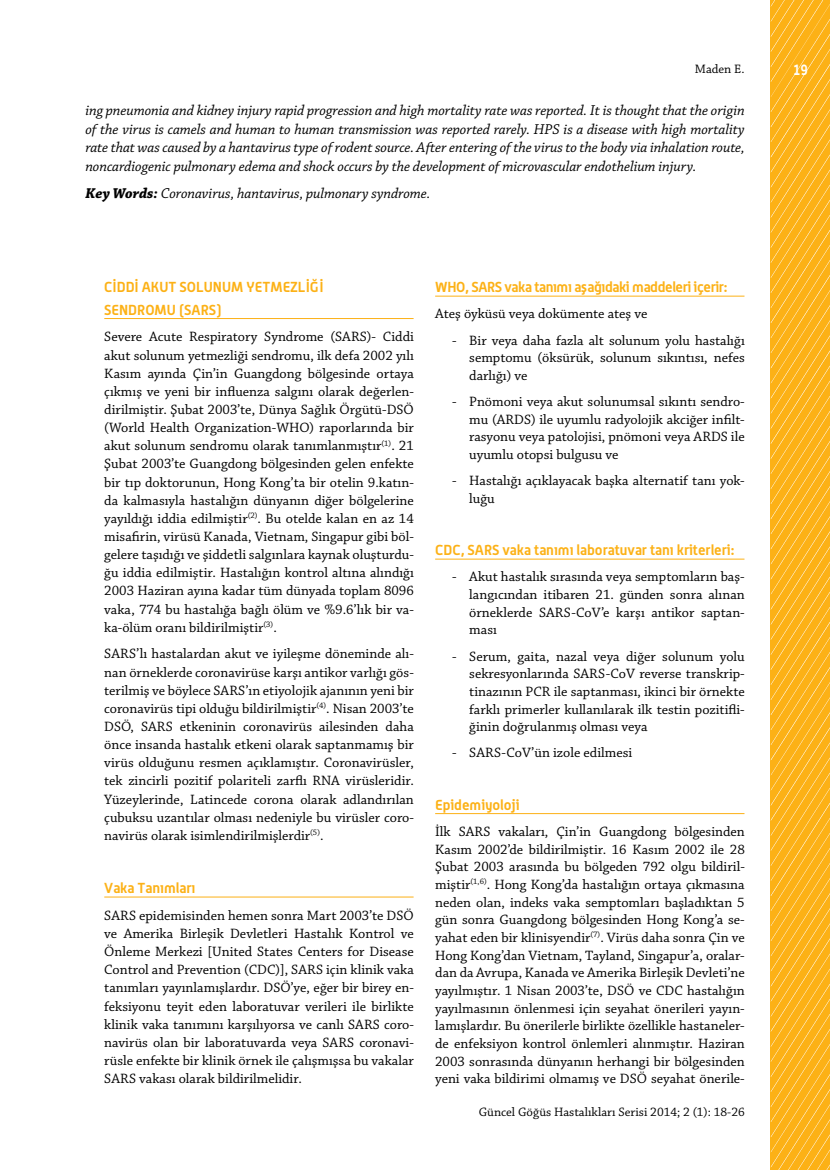
<style>
.page{position:relative;width:830px;height:1170px;background:#fff}
.page>*{position:absolute;margin:0;border:0;box-sizing:border-box;transform-origin:0 0}
.t1{font:italic 15px/18.8px "Chaparral Pro";letter-spacing:-.005em;color:#000;text-align:justify}
.t2{font:700 15px "Alwyn";color:#fff;scale:.85 1}
.t3{font:14.25px/18.1px "Chaparral Pro";color:#000;text-align:justify}
.t4{font:700 14.25px/22.4px "Alwyn";color:#fcb116}
.t5{font:700 14.25px "Alwyn";letter-spacing:-.025em;color:#fcb116}
.t6{font:12.9px "Chaparral Pro";color:#000}
.s1{font-weight:700}
</style>
<div class="page">
<hr style="left:104px;top:318px;width:309px;height:1px;background:#fcb116">
<hr style="left:104px;top:896px;width:309px;height:1px;background:#fcb116">
<hr style="left:435px;top:296px;width:309px;height:1px;background:#fcb116">
<hr style="left:435px;top:558px;width:309px;height:1px;background:#fcb116">
<hr style="left:435px;top:813px;width:309px;height:1px;background:#fcb116">
<svg style="left:770px;top:0;width:59px;height:1169px;background:#fcb523"></svg>
<p class="t6" style="left:694px;top:62px;width:51px">Maden E.</p>
<p class="t1" style="left:85px;top:101px;width:660px">ing pneumonia and kidney injury rapid progression and high mortality rate was reported. It is thought that the origin of the virus is camels and human to human transmission was reported rarely. HPS is a disease with high mortality rate that was caused by a hantavirus type of rodent source. After entering of the virus to the body via inhalation route, noncardiogenic pulmonary edema and shock occurs by the development of microvascular endothelium injury.</p>
<p class="t1" style="left:85px;top:185px;width:346px"><span class="s1">Key Words:</span> Coronavirus, hantavirus, pulmonary syndrome.</p>
<p class="t4" style="left:104px;top:276px;width:221px">CİDDİ AKUT SOLUNUM YETMEZLİĞİ<br>SENDROMU (SARS)</p>
<p class="t3" style="left:104px;top:328px;width:311px">Severe Acute Respiratory Syndrome (SARS)- Ciddi akut solunum yetmezliği sendromu, ilk defa 2002 yılı Kasım ayında Çin’in Guangdong bölgesinde ortaya çıkmış ve yeni bir influenza salgını olarak değerlen&shy;dirilmiştir. Şubat 2003’te, Dünya Sağlık Örgütü-DSÖ (World Health Organization-WHO) raporlarında bir akut solunum sendromu olarak tanımlanmıştır<sup>(1)</sup>. 21<br>Şubat 2003’te Guangdong bölgesinden gelen enfekte bir tıp doktorunun, Hong Kong’ta bir otelin 9.katın&shy;da kalmasıyla hastalığın dünyanın diğer bölgelerine yayıldığı iddia edilmiştir<sup>(2)</sup>. Bu otelde kalan en az 14 misafirin, virüsü Kanada, Vietnam, Singapur gibi böl&shy;gelere taşıdığı ve şiddetli salgınlara kaynak oluşturdu&shy;ğu iddia edilmiştir. Hastalığın kontrol altına alındığı 2003 Haziran ayına kadar tüm dünyada toplam 8096 vaka, 774 bu hastalığa bağlı ölüm ve %9.6’lık bir va&shy;ka-ölüm oranı bildirilmiştir<sup>(3)</sup>.</p>
<p class="t3" style="left:104px;top:645px;width:311px">SARS’lı hastalardan akut ve iyileşme döneminde alı&shy;nan örneklerde coronavirüse karşı antikor varlığı gös&shy;terilmiş ve böylece SARS’ın etiyolojik ajanının yeni bir coronavirüs tipi olduğu bildirilmiştir<sup>(4)</sup>. Nisan 2003’te DSÖ, SARS etkeninin coronavirüs ailesinden daha önce insanda hastalık etkeni olarak saptanmamış bir virüs olduğunu resmen açıklamıştır. Coronavirüsler, tek zincirli pozitif polariteli zarflı RNA virüsleridir.<br>Yüzeylerinde, Latincede corona olarak adlandırılan çubuksu uzantılar olması nedeniyle bu virüsler coro&shy;navirüs olarak isimlendirilmişlerdir<sup>(5)</sup>.</p>
<p class="t4" style="left:104px;top:876px;width:92px">Vaka Tanımları</p>
<p class="t3" style="left:104px;top:906px;width:311px">SARS epidemisinden hemen sonra Mart 2003’te DSÖ ve Amerika Birleşik Devletleri Hastalık Kontrol ve Önleme Merkezi [United States Centers for Disease Control and Prevention (CDC)], SARS için klinik vaka tanımları yayınlamışlardır. DSÖ’ye, eğer bir birey en&shy;feksiyonu teyit eden laboratuvar verileri ile birlikte klinik vaka tanımını karşılıyorsa ve canlı SARS coro&shy;navirüs olan bir laboratuvarda veya SARS coronavi&shy;rüsle enfekte bir klinik örnek ile çalışmışsa bu vakalar SARS vakası olarak bildirilmelidir.</p>
<p class="t5" style="left:435px;top:278px;width:293px">WHO, SARS vaka tanımı aşağıdaki maddeleri içerir:</p>
<p class="t3" style="left:435px;top:305px;width:214px">Ateş öyküsü veya dokümente ateş ve</p>
<p class="t3" style="left:469px;top:332px;width:277px;line-height:17.7px;text-indent:-17px">- Bir veya daha fazla alt solunum yolu hastalığı semptomu (öksürük, solunum sıkıntısı, nefes darlığı) ve</p>
<p class="t3" style="left:469px;top:393px;width:277px;line-height:17.7px;text-indent:-17px">- Pnömoni veya akut solunumsal sıkıntı sendro&shy;mu (ARDS) ile uyumlu radyolojik akciğer infilt&shy;rasyonu veya patolojisi, pnömoni veya ARDS ile uyumlu otopsi bulgusu ve</p>
<p class="t3" style="left:469px;top:472px;width:277px;line-height:17.7px;text-indent:-17px">- Hastalığı açıklayacak başka alternatif tanı yok&shy;luğu</p>
<p class="t4" style="left:435px;top:538px;width:300px">CDC, SARS vaka tanımı laboratuvar tanı kriterleri:</p>
<p class="t3" style="left:469px;top:568px;width:277px;line-height:17.7px;text-indent:-17px">- Akut hastalık sırasında veya semptomların baş&shy;langıcından itibaren 21. günden sonra alınan örneklerde SARS-CoV’e karşı antikor saptan&shy;ması</p>
<p class="t3" style="left:469px;top:647px;width:277px;line-height:17.7px;text-indent:-17px">- Serum, gaita, nazal veya diğer solunum yolu sekresyonlarında SARS-CoV reverse transkrip&shy;tinazının PCR ile saptanması, ikinci bir örnekte farklı primerler kullanılarak ilk testin pozitifli&shy;ğinin doğrulanmış olması veya</p>
<p class="t3" style="left:452px;top:744px;width:181px">- SARS-CoV’ün izole edilmesi</p>
<p class="t4" style="left:435px;top:793px;width:86px">Epidemiyoloji</p>
<p class="t3" style="left:435px;top:823px;width:311px;line-height:17.7px">İlk SARS vakaları, Çin’in Guangdong bölgesinden Kasım 2002’de bildirilmiştir. 16 Kasım 2002 ile 28<br>Şubat 2003 arasında bu bölgeden 792 olgu bildiril&shy;miştir<sup>(1,6)</sup>. Hong Kong’da hastalığın ortaya çıkmasına neden olan, indeks vaka semptomları başladıktan 5 gün sonra Guangdong bölgesinden Hong Kong’a se&shy;yahat eden bir klinisyendir<sup>(7)</sup>. Virüs daha sonra Çin ve Hong Kong’dan Vietnam, Tayland, Singapur’a, oralar&shy;dan da Avrupa, Kanada ve Amerika Birleşik Devleti’ne yayılmıştır. 1 Nisan 2003’te, DSÖ ve CDC hastalığın yayılmasının önlenmesi için seyahat önerileri yayın&shy;lamışlardır. Bu önerilerle birlikte özellikle hastaneler&shy;de enfeksiyon kontrol önlemleri alınmıştır. Haziran 2003 sonrasında dünyanın herhangi bir bölgesinden yeni vaka bildirimi olmamış ve DSÖ seyahat önerile-</p>
<p class="t6" style="left:478px;top:1104px;width:267px">Güncel Göğüs Hastalıkları Serisi 2014; 2 (1): 18-26</p>
<p class="t2" style="left:792px;top:61px;width:19px">19</p>
</div>
